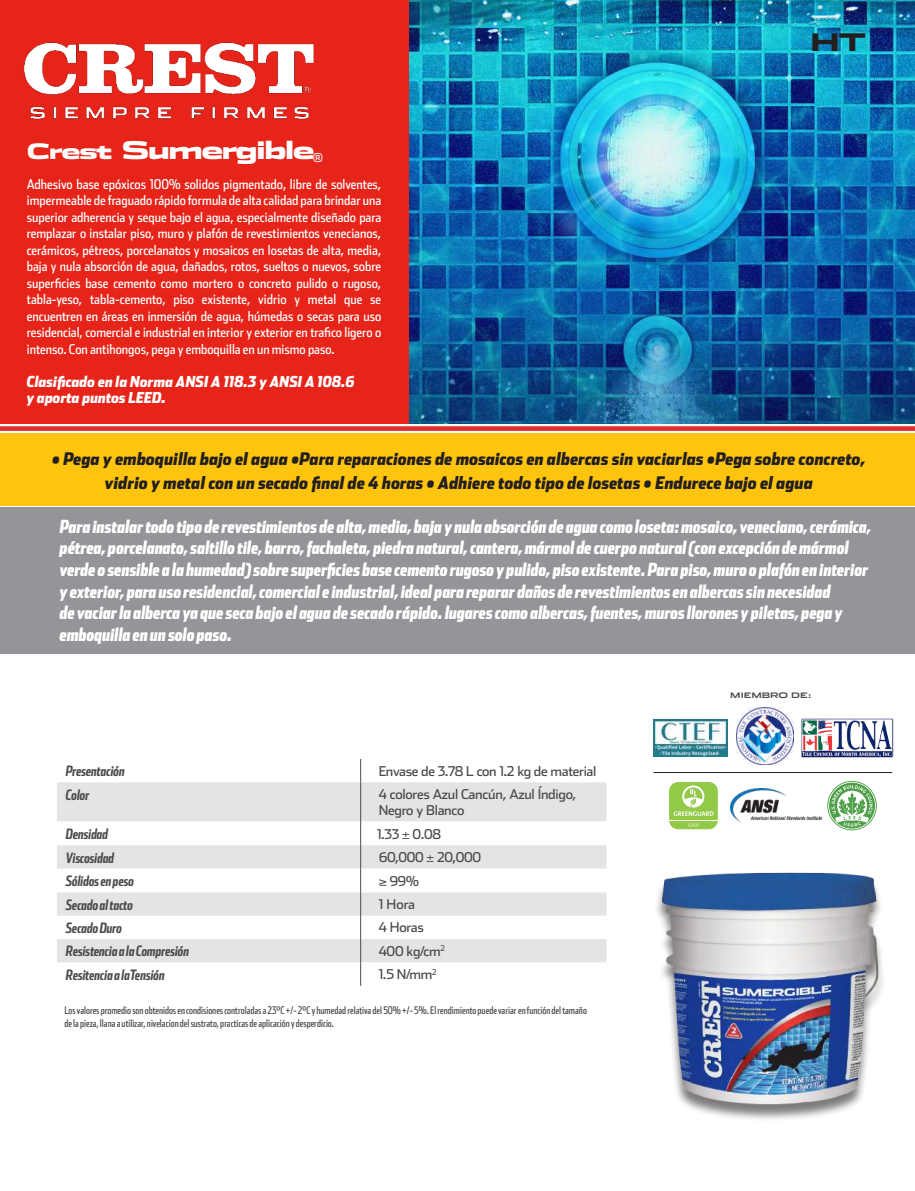
<style>
.page{position:relative;width:915px;height:1191px;background:#fff}
.page>*{position:absolute;margin:0;border:0;box-sizing:border-box;transform-origin:0 0}
.t1{font:900 24px "Stainless Ext";letter-spacing:-.075em;color:#fff}
.t2{font:900 24px "Stainless Ext";color:#231f20}
.t3{font:italic 900 18px/21.6px "Stainless Comp";color:#fff}
.t4{font:italic 900 17.25px/24px "Stainless Cond";letter-spacing:.005em;color:#231f20;text-align:center}
.t5{font:italic 900 15px/16.5px "Stainless Cond";color:#fff}
.t6{font:italic 700 14.25px "Stainless Comp";letter-spacing:-.01em;color:#494a4b}
.t7{font:13.5px/16.5px "Stainless Cond";color:#fff;text-align:justify}
.t8{font:13.5px/16.2px "Stainless";letter-spacing:-.02em;color:#494a4b}
.t9{font:10.5px/12.6px "Stainless Comp";color:#494a4b}
.t10{font:700 7.5px "Stainless Ext";letter-spacing:-.01em;color:#494a4b}
.s1{font-size:21px}
.s2{font-family:"Helvetica Neue";font-stretch:condensed}
</style>
<div class="page">
<svg style="left:0;top:426px;width:914px;height:5px;background:#e13c3b"></svg>
<div style="left:0;top:434px;width:914px;height:72px;background:#fec40e"></div>
<img style="left:408px;top:0;width:506px;height:423px">
<svg style="left:57px;top:759px;width:549px;height:226px"></svg>
<div style="left:0;top:508px;width:914px;height:146px;background:#939598"></div>
<div style="left:0;top:0;width:408px;height:423px;background:#e72419"></div>
<img style="left:23px;top:42px;width:291px;height:78px">
<img style="left:657px;top:872px;width:226px;height:248px">
<img style="left:730px;top:788px;width:91px;height:33px">
<div style="left:669px;top:782px;width:48px;height:47px;background:#92c947;border-radius:9px"></div>
<hr style="left:669px;top:820px;width:48px;height:1px;background:#fff">
<svg style="left:688px;top:823px;width:10px;height:3px"></svg>
<svg style="left:673px;top:785px;width:40px;height:31px"></svg>
<svg style="left:827px;top:781px;width:49px;height:49px"></svg>
<img style="left:736px;top:708px;width:57px;height:57px">
<img style="left:801px;top:719px;width:93px;height:39px">
<img style="left:653px;top:719px;width:74px;height:37px">
<hr style="left:653px;top:772px;width:238px;height:1px;background:#231f20">
<h1 class="t1" style="left:27px;top:136px;width:297px"><span class="s1">Crest</span> Sumergible<sub>®</sub></h1>
<p class="t7" style="left:27px;top:175px;width:356px">Adhesivo base epóxicos 100% solidos pigmentado, libre de solventes, impermeable de fraguado rápido formula de alta calidad para brindar una superior adherencia y seque bajo el agua, especialmente diseñado para remplazar o instalar piso, muro y plafón de revestimientos venecianos, cerámicos, pétreos, porcelanatos y mosaicos en losetas de alta, media, baja y nula absorción de agua, dañados, rotos, sueltos o nuevos, sobre superficies base cemento como mortero o concreto pulido o rugoso, tabla-yeso, tabla-cemento, piso existente, vidrio y metal que se encuentren en áreas en inmersión de agua, húmedas o secas para uso residencial, comercial e industrial en interior y exterior en trafico ligero o intenso. Con antihongos, pega y emboquilla en un mismo paso.</p>
<p class="t5" style="left:27px;top:372px;width:329px">Clasificado en la Norma ANSI A 118.3 y ANSI A 108.6 y aporta puntos LEED.</p>
<h1 class="t2" style="left:810px;top:28px;width:58px">HT</h1>
<p class="t4" style="left:52px;top:446px;width:815px">• Pega y emboquilla bajo el agua •Para reparaciones de mosaicos en albercas sin vaciarlas •Pega sobre concreto, vidrio y metal con un secado final de 4 horas • Adhiere todo tipo de losetas • Endurece bajo el agua</p>
<p class="t3" style="left:60px;top:515px;width:812px">Para instalar todo tipo de revestimientos de alta, media, baja y nula absorción de agua como loseta: mosaico, veneciano, cerámica, pétrea, porcelanato, saltillo tile, barro, fachaleta, piedra natural, cantera, mármol de cuerpo natural (con excepción de mármol verde o sensible a la humedad) sobre superficies base cemento rugoso y pulido, piso existente. Para piso, muro o plafón en interior y exterior, para uso residencial, comercial e industrial, ideal para reparar daños de revestimientos en albercas sin necesidad<br>de vaciar la alberca ya que seca bajo el agua de secado rápido. lugares como albercas, fuentes, muros llorones y piletas, pega y emboquilla en un solo paso.</p>
<p class="t6" style="left:66px;top:762px;width:60px">Presentación</p>
<p class="t8" style="left:378px;top:762px;width:219px">Envase de 3.78 L con 1.2 kg de material</p>
<p class="t6" style="left:66px;top:786px;width:25px">Color</p>
<p class="t8" style="left:378px;top:786px;width:199px">4 colores Azul Cancún, Azul Índigo,<br>Negro y Blanco</p>
<p class="t6" style="left:66px;top:825px;width:44px">Densidad</p>
<p class="t8" style="left:377px;top:826px;width:65px">1.33 <span class="s2">±</span> 0.08</p>
<p class="t6" style="left:66px;top:848px;width:50px">Viscosidad</p>
<p class="t8" style="left:379px;top:848px;width:103px">60,000 <span class="s2">±</span> 20,000</p>
<p class="t6" style="left:66px;top:872px;width:70px">Sólidos en peso</p>
<p class="t8" style="left:378px;top:873px;width:42px">≥ 99%</p>
<p class="t6" style="left:66px;top:896px;width:69px">Secado al tacto</p>
<p class="t8" style="left:378px;top:896px;width:38px">1 Hora</p>
<p class="t6" style="left:66px;top:919px;width:58px">Secado Duro</p>
<p class="t8" style="left:378px;top:919px;width:47px">4 Horas</p>
<p class="t6" style="left:66px;top:942px;width:125px">Resistencia a la Compresión</p>
<p class="t8" style="left:378px;top:942px;width:68px">400 kg/cm<sup>2</sup></p>
<p class="t6" style="left:66px;top:966px;width:100px">Resitencia a laTensión</p>
<p class="t8" style="left:378px;top:966px;width:60px">1.5 N/mm<sup>2</sup></p>
<p class="t9" style="left:64px;top:1003px;width:524px">Los valores promedio son obtenidos en condisiones controladas a 23°C +/- 2°C y humedad relativa del 50% +/- 5%. El rendimiento puede variar en función del tamaño de la pieza, llana a utilizar, nivelacion del sustrato, practicas de aplicación y desperdicio.</p>
<p class="t10" style="left:730px;top:690px;width:83px">MIEMBRO DE:</p>
</div>
